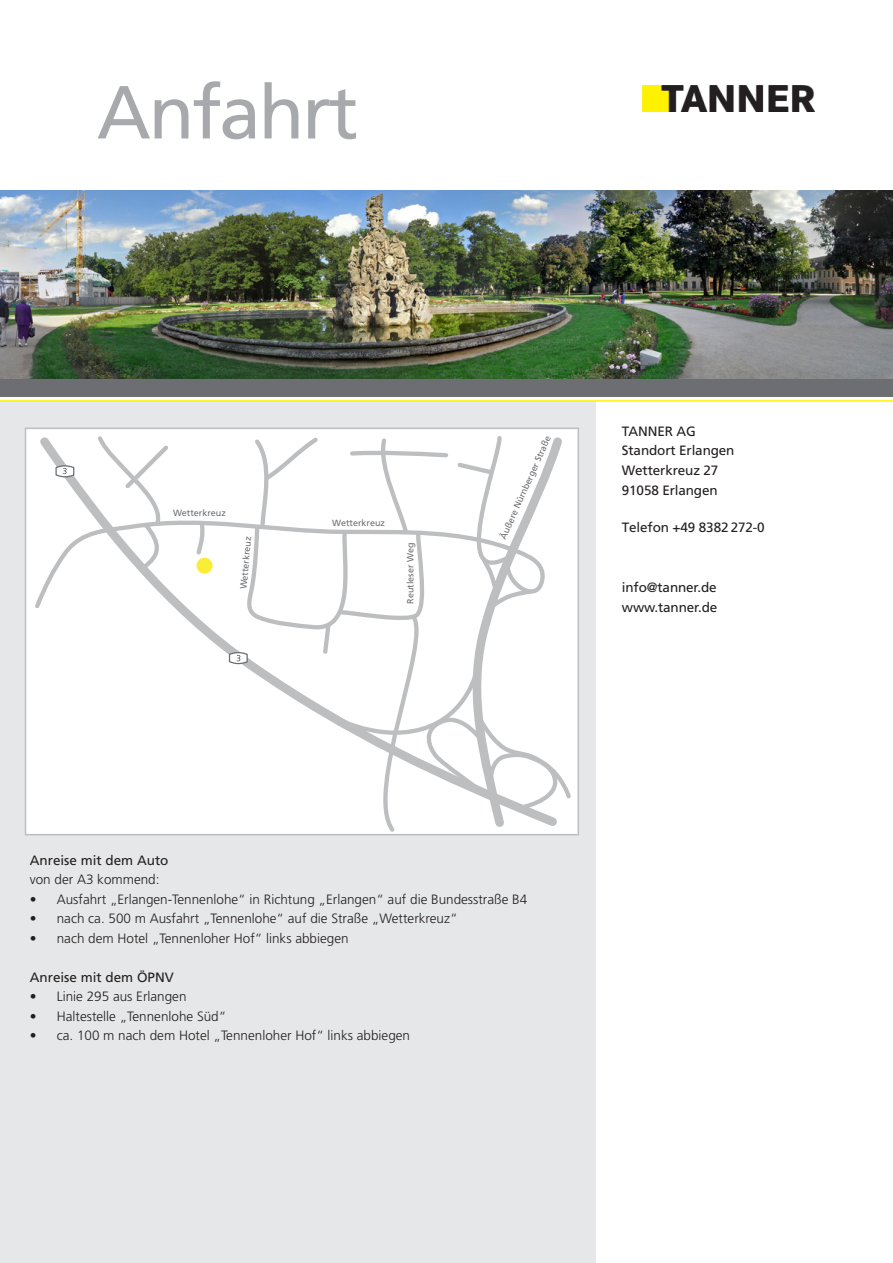
<style>
.page{position:relative;width:893px;height:1263px;background:#fff}
.page>*{position:absolute;margin:0;border:0;box-sizing:border-box;transform-origin:0 0}
.t1{font:75px "Frutiger";letter-spacing:-.03em;color:#a7a9ac}
.t2{font:300 13.5px "Frutiger";color:#231f20}
.t3{font:13.5px/19.5px "Frutiger";letter-spacing:-.01em;color:#231f20}
.t4{font:9px "Frutiger";color:#6d6e71}
</style>
<div class="page">
<div style="left:0;top:402px;width:595px;height:861px;background:#e6e7e8"></div>
<img style="left:642px;top:85px;width:173px;height:27px">
<img style="left:0;top:190px;width:893px;height:189px">
<div style="left:0;top:379px;width:893px;height:17px;background:#6d6e71"></div>
<hr style="left:0;top:400px;width:893px;height:2px;background:#fff200">
<div style="left:33px;top:430px;width:531px;height:403px;background:#fff"></div>
<svg style="left:32px;top:516px;width:196px;height:96px;background:#f9f9f9"></svg>
<svg style="left:193px;top:519px;width:13px;height:39px"></svg>
<svg style="left:94px;top:433px;width:78px;height:141px;background:#f3f3f4"></svg>
<svg style="left:55px;top:465px;width:20px;height:13px"></svg>
<svg style="left:228px;top:431px;width:345px;height:404px;background:#f7f7f7"></svg>
<div style="left:197px;top:558px;width:16px;height:16px;background:#faed36;border-radius:50%"></div>
<h1 class="t1" style="left:97px;top:74px;width:263px">Anfahrt</h1>
<p class="t4" style="left:173px;top:508px;width:54px">Wetterkreuz</p>
<p class="t4" style="left:239px;top:589px;width:54px;rotate:-85deg">Wetterkreuz</p>
<p class="t4" style="left:332px;top:518px;width:54px">Wetterkreuz</p>
<p class="t4" style="left:406px;top:604px;width:62px;rotate:-90deg">Reutleser Weg</p>
<p class="t4" style="left:499px;top:537px;width:114px;rotate:-66deg">Äußere Nürnberger Straße</p>
<p class="t3" style="left:622px;top:422px;width:114px">TANNER AG<br>Standort Erlangen<br>Wetterkreuz 27<br>91058 Erlangen</p>
<p class="t3" style="left:622px;top:518px;width:144px">Telefon +49 8382฀฀272-0</p>
<p class="t3" style="left:622px;top:578px;width:97px">info@tanner.de www.tanner.de</p>
<p class="t3" style="left:30px;top:851px;width:140px">Anreise mit dem Auto</p>
<p class="t2" style="left:30px;top:874px;width:131px">von der A3 kommend:</p>
<p class="t2" style="left:30px;top:893px;width:499px">• Ausfahrt „Erlangen-Tennenlohe“ in Richtung „Erlangen“ auf die Bundesstraße B4</p>
<p class="t2" style="left:30px;top:913px;width:429px">• nach ca. 500 m Ausfahrt „Tennenlohe“ auf die Straße „Wetterkreuz“</p>
<p class="t2" style="left:30px;top:932px;width:320px">• nach dem Hotel „Tennenloher Hof“ links abbiegen</p>
<p class="t3" style="left:30px;top:968px;width:146px">Anreise mit dem ÖPNV</p>
<p class="t2" style="left:30px;top:991px;width:158px">• Linie 295 aus Erlangen</p>
<p class="t2" style="left:30px;top:1010px;width:198px">• Haltestelle „Tennenlohe Süd“</p>
<p class="t2" style="left:30px;top:1030px;width:382px">• ca. 100 m nach dem Hotel „Tennenloher Hof“ links abbiegen</p>
</div>
